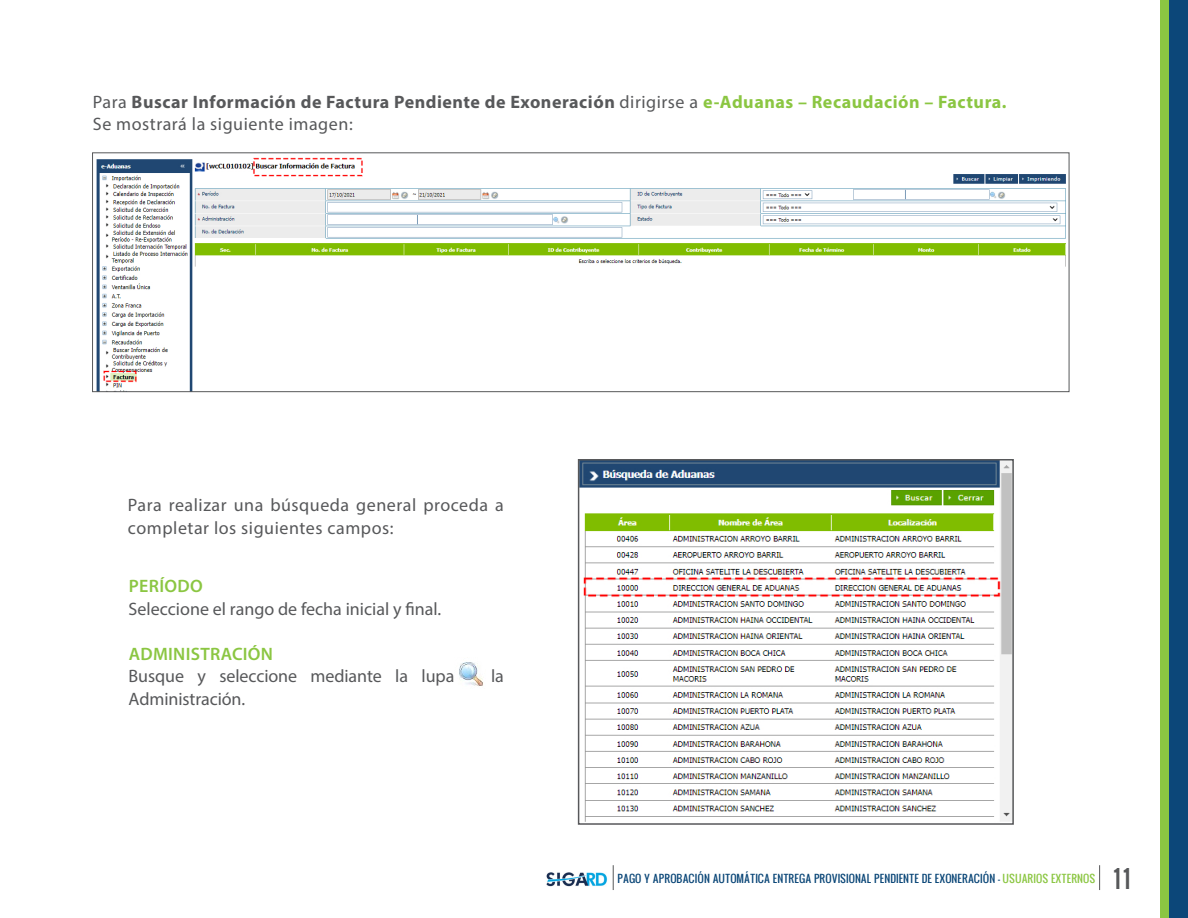
<style>
.page{position:relative;width:1188px;height:918px;background:#fff}
.page>*{position:absolute;margin:0;border:0;box-sizing:border-box;transform-origin:0 0}
.t1{font:24px "Oswald";color:#57585a}
.t2{font:18px/22.5px "Myriad Pro";letter-spacing:.025em;color:#57585a}
.t3{font:700 18px "Myriad Pro";letter-spacing:.03em;color:#57585a}
.t4{font:18px "Myriad Pro";letter-spacing:-.005em;color:#57585a}
.t5{font:18px "Myriad Pro";color:#57585a}
.t6{font:600 18px "Myriad Pro";letter-spacing:.015em;color:#8bc642}
.t7{font:10.5px "Oswald";color:#0a4677}
.s1{font-weight:400}
.s2{color:#8bc642}
</style>
<div class="page">
<div style="left:1160px;top:0;width:28px;height:918px;background:#8bc642"></div>
<div style="left:1169px;top:0;width:19px;height:918px;background:#0c4779"></div>
<svg style="left:1099px;top:865px;width:1px;height:25px"></svg>
<svg style="left:613px;top:865px;width:1px;height:25px"></svg>
<img style="left:546px;top:872px;width:62px;height:15px">
<img style="left:459px;top:662px;width:24px;height:24px">
<img style="left:96px;top:157px;width:970px;height:233px">
<div style="left:92px;top:152px;width:977px;height:240px;border:1px solid #57585a"></div>
<img style="left:581px;top:462px;width:430px;height:360px">
<div style="left:578px;top:459px;width:436px;height:366px;border:2px solid #57585a"></div>
<p class="t3" style="left:93px;top:90px;width:915px"><span class="s1">Para</span> Buscar Información de Factura Pendiente de Exoneración <span class="s1">dirigirse a</span> <span class="s2">e-Aduanas – Recaudación – Factura.</span></p>
<p class="t2" style="left:93px;top:113px;width:261px">Se mostrará la siguiente imagen:</p>
<p class="t2" style="left:128px;top:494px;width:377px">Para realizar una búsqueda general proceda a completar los siguientes campos:</p>
<p class="t6" style="left:129px;top:575px;width:76px">PERÍODO</p>
<p class="t5" style="left:129px;top:598px;width:314px">Seleccione el rango de fecha inicial y final.</p>
<p class="t6" style="left:129px;top:642px;width:146px">ADMINISTRACIÓN</p>
<p class="t4" style="left:129px;top:665px;width:327px">Busque y seleccione mediante la lupa</p>
<p class="t2" style="left:491px;top:665px;width:14px">la</p>
<p class="t4" style="left:129px;top:688px;width:118px">Administración.</p>
<p class="t7" style="left:618px;top:871px;width:479px">PAGO Y APROBACIÓN AUTOMÁTICA ENTREGA PROVISIONAL PENDIENTE DE EXONERACIÓN - <span class="s2">USUARIOS EXTERNOS</span></p>
<h1 class="t1" style="left:1114px;top:860px;width:18px">11</h1>
</div>
